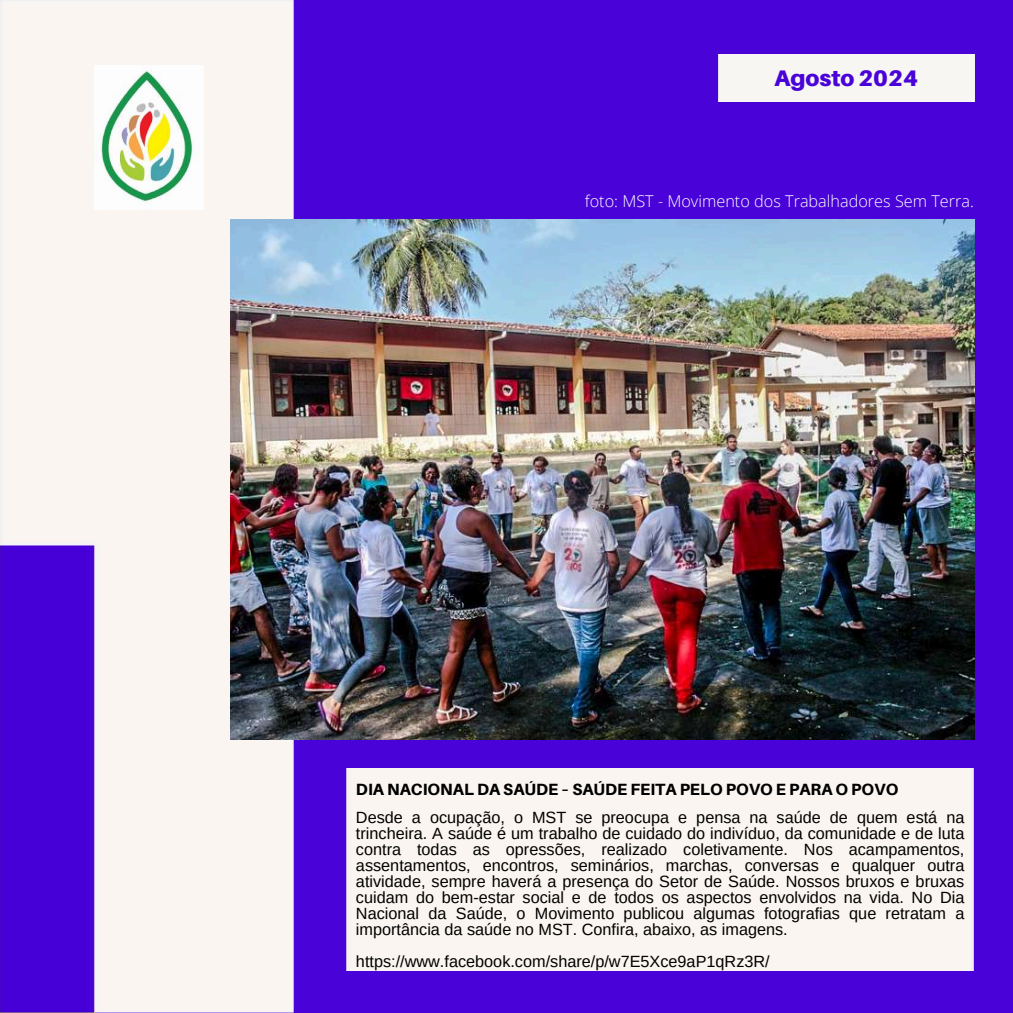
<style>
.page{position:relative;width:1013px;height:1013px;background:#fff}
.page>*{position:absolute;margin:0;border:0;box-sizing:border-box;transform-origin:0 0}
.t1{font:900 22.5px "Aileron";color:#4902d8}
.t2{font:16.25px/16px "Arimo";color:#000;text-align:justify}
.t3{font:800 16.25px "Aileron";color:#000}
.t4{font:300 16.25px "Open Sans";color:#fff}
</style>
<div class="page">
<div style="left:0;top:0;width:1012px;height:1012px;background:#4902d8"></div>
<div style="left:718px;top:54px;width:256px;height:47px;background:#f7f6f2"></div>
<div style="left:346px;top:768px;width:627px;height:202px;background:#faf5f0"></div>
<img style="left:0;top:0;width:299px;height:1012px">
<img style="left:230px;top:219px;width:744px;height:520px">
<img style="left:95px;top:65px;width:108px;height:145px">
<h1 class="t1" style="left:774px;top:64px;width:145px">Agosto 2024</h1>
<p class="t4" style="left:585px;top:189px;width:390px">foto: MST - Movimento dos Trabalhadores Sem Terra.</p>
<p class="t3" style="left:356px;top:779px;width:544px">DIA NACIONAL DA SAÚDE – SAÚDE FEITA PELO POVO E PARA O POVO</p>
<p class="t2" style="left:356px;top:809px;width:610px">Desde a ocupação, o MST se preocupa e pensa na saúde de quem está na trincheira. A saúde é um trabalho de cuidado do indivíduo, da comunidade e de luta contra todas as opressões, realizado coletivamente. Nos acampamentos, assentamentos, encontros, seminários, marchas, conversas e qualquer outra atividade, sempre haverá a presença do Setor de Saúde. Nossos bruxos e bruxas cuidam do bem-estar social e de todos os aspectos envolvidos na vida. No Dia Nacional da Saúde, o Movimento publicou algumas fotografias que retratam a importância da saúde no MST. Confira, abaixo, as imagens.</p>
<p class="t2" style="left:356px;top:952px;width:415px">https://www.facebook.com/share/p/w7E5Xce9aP1qRz3R/</p>
</div>
